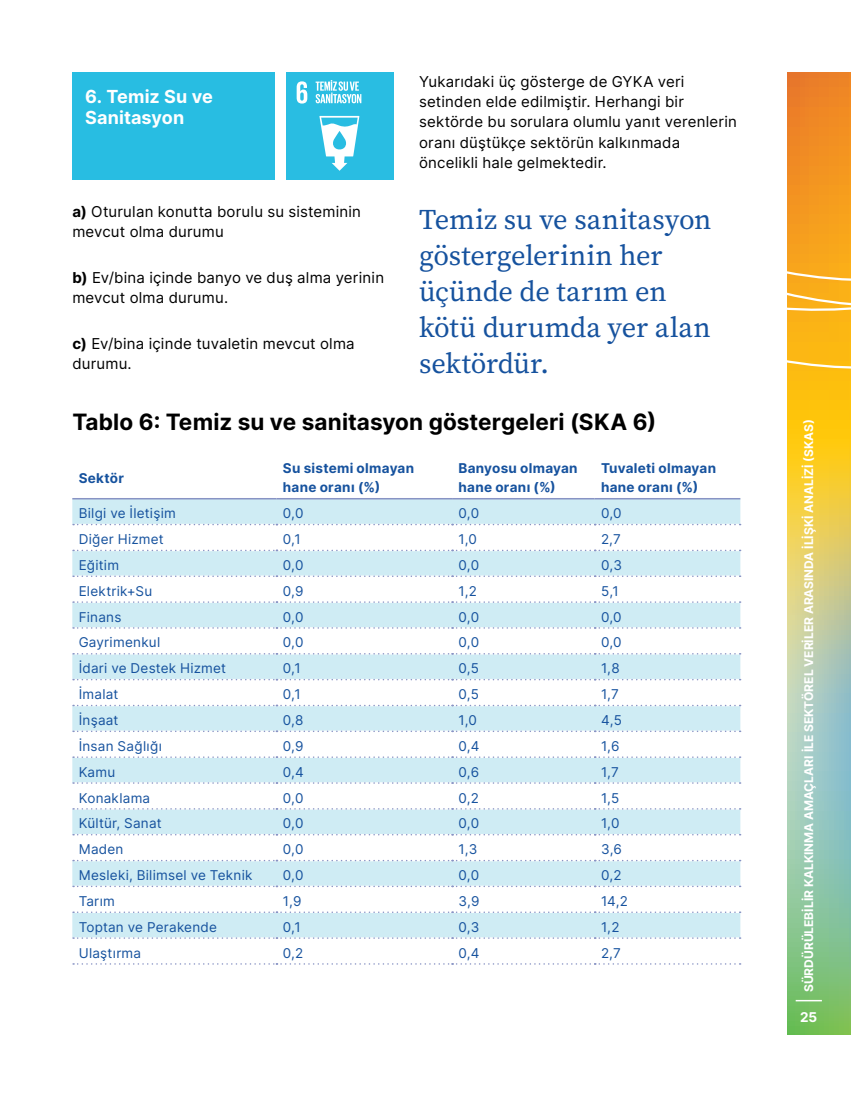
<style>
.page{position:relative;width:851px;height:1106px;background:#fff}
.page>*{position:absolute;margin:0;border:0;box-sizing:border-box;transform-origin:0 0}
.t1{font:28.5px/36px "Source Serif Pro";letter-spacing:-.005em;color:#16529e}
.t2{font:700 22.5px "Inter";letter-spacing:.005em;color:#000}
.t3{font:700 18px/21.6px "Inter";letter-spacing:.005em;color:#fff}
.t4{font:15px/20.2px "Inter";letter-spacing:.015em;color:#000}
.t5{font:13.5px "Inter";letter-spacing:.02em;color:#16529e}
.t6{font:700 13.5px/19.5px "Inter";letter-spacing:.02em;color:#16529e}
.t7{font:700 13.5px "Inter";color:#fff}
.t8{font:700 12px "Inter";color:#fff}
.s1{font-weight:700}
</style>
<div class="page">
<svg style="left:787px;top:433px;width:63px;height:601px;background:#b3ca8c"></svg>
<svg style="left:787px;top:72px;width:63px;height:361px;background:#f6a520"></svg>
<hr style="left:795px;top:999px;width:26px;height:2px;background:#fff">
<div style="left:286px;top:72px;width:107px;height:108px;background:#29bde2"></div>
<svg style="left:296px;top:81px;width:11px;height:23px"></svg>
<svg style="left:319px;top:116px;width:40px;height:55px"></svg>
<svg style="left:315px;top:80px;width:46px;height:23px"></svg>
<div style="left:72px;top:72px;width:202px;height:108px;background:#28bde2"></div>
<div style="left:72px;top:499px;width:668px;height:25px;background:#cfecf4"></div>
<svg style="left:72px;top:524px;width:668px;height:440px"></svg>
<svg style="left:73px;top:524px;width:667px;height:1px"></svg>
<svg style="left:73px;top:549px;width:667px;height:2px"></svg>
<svg style="left:73px;top:575px;width:667px;height:2px"></svg>
<svg style="left:73px;top:601px;width:667px;height:2px"></svg>
<svg style="left:73px;top:627px;width:667px;height:1px"></svg>
<svg style="left:73px;top:653px;width:667px;height:1px"></svg>
<svg style="left:73px;top:679px;width:667px;height:1px"></svg>
<svg style="left:73px;top:704px;width:667px;height:2px"></svg>
<svg style="left:73px;top:730px;width:667px;height:2px"></svg>
<svg style="left:73px;top:756px;width:667px;height:2px"></svg>
<svg style="left:73px;top:782px;width:667px;height:1px"></svg>
<svg style="left:73px;top:808px;width:667px;height:1px"></svg>
<svg style="left:73px;top:834px;width:667px;height:1px"></svg>
<svg style="left:73px;top:859px;width:667px;height:2px"></svg>
<svg style="left:73px;top:885px;width:667px;height:2px"></svg>
<svg style="left:73px;top:911px;width:667px;height:2px"></svg>
<svg style="left:73px;top:937px;width:667px;height:1px"></svg>
<hr style="left:72px;top:498px;width:204px;height:1px;background:#8893c4">
<hr style="left:276px;top:498px;width:176px;height:1px;background:#8893c4">
<hr style="left:452px;top:498px;width:142px;height:1px;background:#8893c4">
<hr style="left:594px;top:498px;width:146px;height:1px;background:#8893c4">
<svg style="left:73px;top:963px;width:667px;height:1px"></svg>
<h3 class="t3" style="left:85px;top:85px;width:129px">6. Temiz Su ve<br>Sanitasyon</h3>
<p class="t4" style="left:72px;top:201px;width:290px"><span class="s1">a)</span> Oturulan konutta borulu su sisteminin mevcut olma durumu</p>
<p class="t4" style="left:72px;top:267px;width:313px"><span class="s1">b)</span> Ev/bina içinde banyo ve duş alma yerinin mevcut olma durumu.</p>
<p class="t4" style="left:72px;top:333px;width:284px"><span class="s1">c)</span> Ev/bina içinde tuvaletin mevcut olma durumu.</p>
<p class="t4" style="left:419px;top:71px;width:319px">Yukarıdaki üç gösterge de GYKA veri setinden elde edilmiştir. Herhangi bir sektörde bu sorulara olumlu yanıt verenlerin oranı düştükçe sektörün kalkınmada öncelikli hale gelmektedir.</p>
<h1 class="t1" style="left:419px;top:202px;width:294px">Temiz su ve sanitasyon göstergelerinin her üçünde de tarım en kötü durumda yer alan sektördür.</h1>
<h2 class="t2" style="left:72px;top:406px;width:585px">Tablo 6: Temiz su ve sanitasyon göstergeleri (SKA 6)</h2>
<p class="t6" style="left:79px;top:467px;width:47px">Sektör</p>
<p class="t6" style="left:283px;top:458px;width:133px">Su sistemi olmayan hane oranı (%)</p>
<p class="t6" style="left:458px;top:458px;width:121px">Banyosu olmayan hane oranı (%)</p>
<p class="t6" style="left:601px;top:458px;width:116px">Tuvaleti olmayan hane oranı (%)</p>
<p class="t5" style="left:79px;top:503px;width:99px">Bilgi ve İletişim</p>
<p class="t5" style="left:283px;top:503px;width:22px">0,0</p>
<p class="t5" style="left:458px;top:503px;width:22px">0,0</p>
<p class="t5" style="left:601px;top:503px;width:22px">0,0</p>
<p class="t5" style="left:79px;top:529px;width:86px">Diğer Hizmet</p>
<p class="t5" style="left:283px;top:529px;width:19px">0,1</p>
<p class="t5" style="left:458px;top:529px;width:20px">1,0</p>
<p class="t5" style="left:601px;top:529px;width:21px">2,7</p>
<p class="t5" style="left:79px;top:555px;width:42px">Eğitim</p>
<p class="t5" style="left:283px;top:555px;width:22px">0,0</p>
<p class="t5" style="left:458px;top:555px;width:22px">0,0</p>
<p class="t5" style="left:601px;top:555px;width:22px">0,3</p>
<p class="t5" style="left:79px;top:581px;width:75px">Elektrik+Su</p>
<p class="t5" style="left:283px;top:581px;width:22px">0,9</p>
<p class="t5" style="left:458px;top:581px;width:20px">1,2</p>
<p class="t5" style="left:601px;top:581px;width:19px">5,1</p>
<p class="t5" style="left:79px;top:607px;width:44px">Finans</p>
<p class="t5" style="left:283px;top:607px;width:22px">0,0</p>
<p class="t5" style="left:458px;top:607px;width:22px">0,0</p>
<p class="t5" style="left:601px;top:607px;width:22px">0,0</p>
<p class="t5" style="left:79px;top:632px;width:83px">Gayrimenkul</p>
<p class="t5" style="left:283px;top:632px;width:22px">0,0</p>
<p class="t5" style="left:458px;top:632px;width:22px">0,0</p>
<p class="t5" style="left:601px;top:632px;width:22px">0,0</p>
<p class="t5" style="left:79px;top:658px;width:149px">İdari ve Destek Hizmet</p>
<p class="t5" style="left:283px;top:658px;width:19px">0,1</p>
<p class="t5" style="left:458px;top:658px;width:22px">0,5</p>
<p class="t5" style="left:601px;top:658px;width:20px">1,8</p>
<p class="t5" style="left:79px;top:684px;width:41px">İmalat</p>
<p class="t5" style="left:283px;top:684px;width:19px">0,1</p>
<p class="t5" style="left:458px;top:684px;width:22px">0,5</p>
<p class="t5" style="left:601px;top:684px;width:19px">1,7</p>
<p class="t5" style="left:79px;top:710px;width:41px">İnşaat</p>
<p class="t5" style="left:283px;top:710px;width:22px">0,8</p>
<p class="t5" style="left:458px;top:710px;width:20px">1,0</p>
<p class="t5" style="left:601px;top:710px;width:22px">4,5</p>
<p class="t5" style="left:79px;top:736px;width:85px">İnsan Sağlığı</p>
<p class="t5" style="left:283px;top:736px;width:22px">0,9</p>
<p class="t5" style="left:458px;top:736px;width:23px">0,4</p>
<p class="t5" style="left:601px;top:736px;width:20px">1,6</p>
<p class="t5" style="left:79px;top:762px;width:38px">Kamu</p>
<p class="t5" style="left:283px;top:762px;width:23px">0,4</p>
<p class="t5" style="left:458px;top:762px;width:22px">0,6</p>
<p class="t5" style="left:601px;top:762px;width:19px">1,7</p>
<p class="t5" style="left:79px;top:787px;width:73px">Konaklama</p>
<p class="t5" style="left:283px;top:787px;width:22px">0,0</p>
<p class="t5" style="left:458px;top:787px;width:22px">0,2</p>
<p class="t5" style="left:601px;top:787px;width:20px">1,5</p>
<p class="t5" style="left:79px;top:813px;width:84px">Kültür, Sanat</p>
<p class="t5" style="left:283px;top:813px;width:22px">0,0</p>
<p class="t5" style="left:458px;top:813px;width:22px">0,0</p>
<p class="t5" style="left:601px;top:813px;width:20px">1,0</p>
<p class="t5" style="left:79px;top:839px;width:46px">Maden</p>
<p class="t5" style="left:283px;top:839px;width:22px">0,0</p>
<p class="t5" style="left:458px;top:839px;width:20px">1,3</p>
<p class="t5" style="left:601px;top:839px;width:22px">3,6</p>
<p class="t5" style="left:79px;top:865px;width:175px">Mesleki, Bilimsel ve Teknik</p>
<p class="t5" style="left:283px;top:865px;width:22px">0,0</p>
<p class="t5" style="left:458px;top:865px;width:22px">0,0</p>
<p class="t5" style="left:601px;top:865px;width:22px">0,2</p>
<p class="t5" style="left:79px;top:891px;width:38px">Tarım</p>
<p class="t5" style="left:283px;top:891px;width:20px">1,9</p>
<p class="t5" style="left:458px;top:891px;width:23px">3,9</p>
<p class="t5" style="left:601px;top:891px;width:29px">14,2</p>
<p class="t5" style="left:79px;top:917px;width:140px">Toptan ve Perakende</p>
<p class="t5" style="left:283px;top:917px;width:19px">0,1</p>
<p class="t5" style="left:458px;top:917px;width:22px">0,3</p>
<p class="t5" style="left:601px;top:917px;width:20px">1,2</p>
<p class="t5" style="left:79px;top:943px;width:64px">Ulaştırma</p>
<p class="t5" style="left:283px;top:943px;width:22px">0,2</p>
<p class="t5" style="left:458px;top:943px;width:23px">0,4</p>
<p class="t5" style="left:601px;top:943px;width:21px">2,7</p>
<p class="t8" style="left:799px;top:992px;width:574px;rotate:-90deg">SÜRDÜRÜLEBİLİR KALKINMA AMAÇLARI İLE SEKTÖREL VERİLER ARASINDA İLİŞKİ ANALİZİ (SKAS)</p>
<p class="t7" style="left:800px;top:1007px;width:19px">25</p>
</div>
